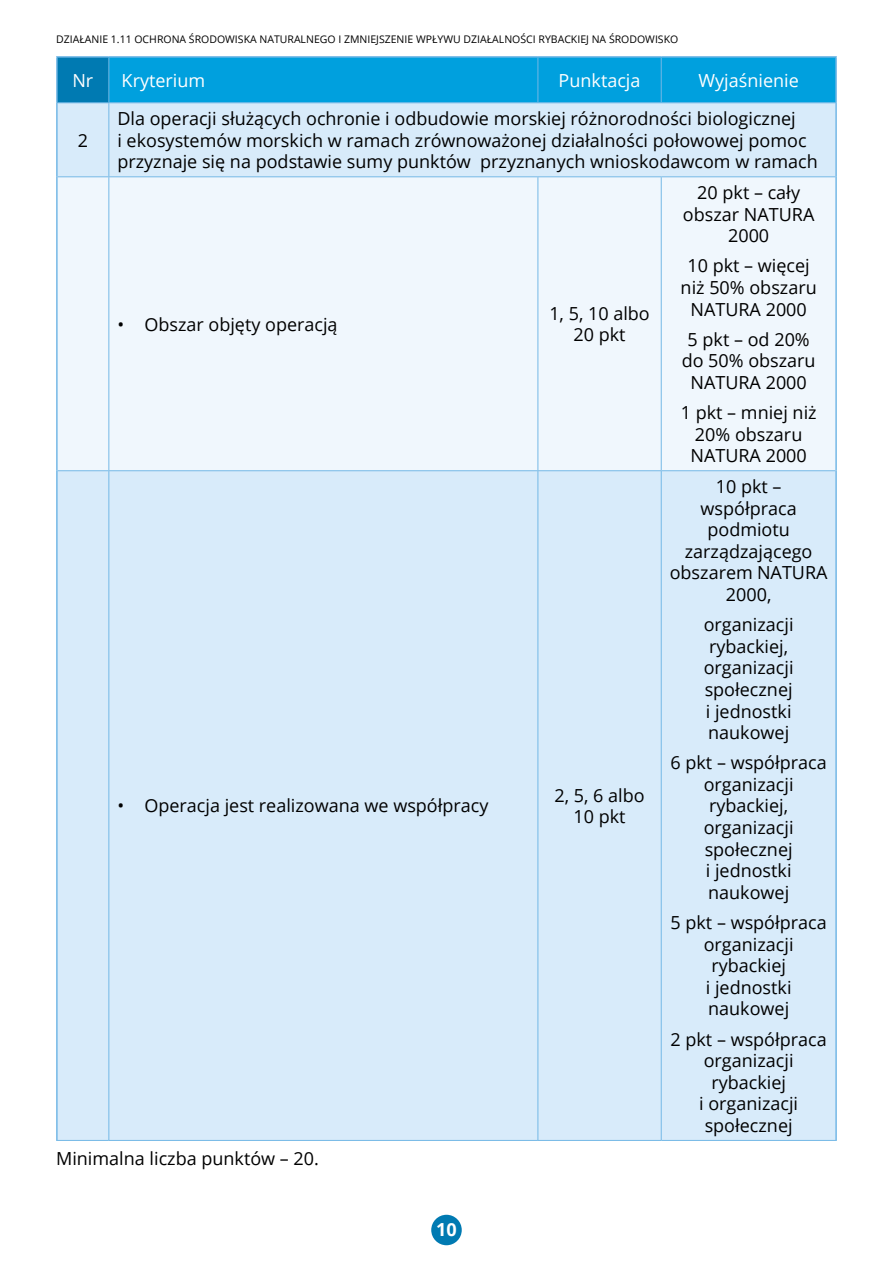
<style>
.page{position:relative;width:893px;height:1263px;background:#fff}
.page>*{position:absolute;margin:0;border:0;box-sizing:border-box;transform-origin:0 0}
.t1{font:18px/21.6px "Open Sans";color:#000;text-align:center}
.t2{font:18px "Open Sans";color:#fff}
.t3{font:700 18px "Open Sans";color:#fff}
.t4{font:10.5px "Open Sans";color:#000}
</style>
<div class="page">
<div style="left:431px;top:1215px;width:31px;height:30px;background:#007ab2;border-radius:50%"></div>
<div style="left:57px;top:57px;width:52px;height:46px;background:#007ab2"></div>
<div style="left:109px;top:58px;width:726px;height:44px;background:#00a0de"></div>
<div style="left:58px;top:103px;width:777px;height:1037px;background:#d8ebfa"></div>
<div style="left:58px;top:177px;width:777px;height:293px;background:#f0f7fd"></div>
<hr style="left:56px;top:56px;width:53px;height:2px;background:#74b8e6">
<hr style="left:56px;top:58px;width:2px;height:45px;background:#74b8e6">
<hr style="left:109px;top:56px;width:429px;height:2px;background:#74b8e6">
<hr style="left:538px;top:56px;width:123px;height:2px;background:#74b8e6">
<hr style="left:661px;top:56px;width:176px;height:2px;background:#74b8e6">
<hr style="left:835px;top:58px;width:2px;height:45px;background:#74b8e6">
<hr style="left:56px;top:103px;width:2px;height:74px;background:#74b8e6">
<hr style="left:835px;top:103px;width:2px;height:74px;background:#74b8e6">
<hr style="left:56px;top:177px;width:2px;height:294px;background:#74b8e6">
<hr style="left:835px;top:177px;width:2px;height:294px;background:#74b8e6">
<hr style="left:56px;top:471px;width:2px;height:669px;background:#74b8e6">
<hr style="left:835px;top:471px;width:2px;height:669px;background:#74b8e6">
<hr style="left:108px;top:58px;width:1px;height:44px;background:#74b8e6">
<hr style="left:537px;top:58px;width:1px;height:44px;background:#74b8e6">
<hr style="left:661px;top:58px;width:1px;height:44px;background:#74b8e6">
<hr style="left:58px;top:102px;width:51px;height:1px;background:#74b8e6">
<hr style="left:109px;top:102px;width:429px;height:1px;background:#74b8e6">
<hr style="left:108px;top:103px;width:1px;height:73px;background:#74b8e6">
<hr style="left:538px;top:102px;width:123px;height:1px;background:#74b8e6">
<hr style="left:661px;top:102px;width:174px;height:1px;background:#74b8e6">
<hr style="left:58px;top:176px;width:51px;height:1px;background:#74b8e6">
<hr style="left:109px;top:176px;width:429px;height:1px;background:#74b8e6">
<hr style="left:108px;top:177px;width:1px;height:293px;background:#74b8e6">
<hr style="left:538px;top:176px;width:123px;height:1px;background:#74b8e6">
<hr style="left:537px;top:177px;width:1px;height:293px;background:#74b8e6">
<hr style="left:661px;top:176px;width:174px;height:1px;background:#74b8e6">
<hr style="left:661px;top:177px;width:1px;height:293px;background:#74b8e6">
<hr style="left:58px;top:470px;width:51px;height:1px;background:#74b8e6">
<hr style="left:109px;top:470px;width:429px;height:1px;background:#74b8e6">
<hr style="left:108px;top:471px;width:1px;height:669px;background:#74b8e6">
<hr style="left:538px;top:470px;width:123px;height:1px;background:#74b8e6">
<hr style="left:537px;top:471px;width:1px;height:669px;background:#74b8e6">
<hr style="left:661px;top:470px;width:174px;height:1px;background:#74b8e6">
<hr style="left:661px;top:471px;width:1px;height:669px;background:#74b8e6">
<hr style="left:56px;top:1140px;width:53px;height:1px;background:#74b8e6">
<hr style="left:109px;top:1140px;width:429px;height:1px;background:#74b8e6">
<hr style="left:538px;top:1140px;width:123px;height:1px;background:#74b8e6">
<hr style="left:661px;top:1140px;width:176px;height:1px;background:#74b8e6">
<p class="t4" style="left:56px;top:32px;width:169px">Działanie 1.11 Ochrona środowi</p>
<p class="t4" style="left:238px;top:32px;width:84px">ska naturalnego</p>
<p class="t4" style="left:338px;top:32px;width:207px">i zm niejszenie wpływu działalności rybackiej</p>
<p class="t4" style="left:592px;top:32px;width:53px">na środowi</p>
<p class="t4" style="left:658px;top:32px;width:14px">sko</p>
<p class="t2" style="left:72px;top:68px;width:22px">Nr</p>
<p class="t2" style="left:122px;top:68px;width:85px">Kryterium</p>
<p class="t2" style="left:559px;top:68px;width:83px">Punktacja</p>
<p class="t2" style="left:698px;top:68px;width:102px">Wyjaśnienie</p>
<p class="t1" style="left:78px;top:129px;width:12px">2</p>
<p class="t1" style="left:117px;top:107px;width:702px;text-align:left">Dla operacji służących ochronie i odbudowie morskiej różnorodności biologicznej<br>i ekosystemów morskich w ramach zrównoważonej działalności połowowej pomoc przyznaje się na podstawie sumy punktów przyznanych wnioskodawcom w ramach</p>
<p class="t1" style="left:117px;top:313px;width:222px">• Obszar objęty operacją</p>
<p class="t1" style="left:549px;top:302px;width:102px">1, 5, 10 albo<br>20 pkt</p>
<p class="t1" style="left:117px;top:795px;width:373px">• Operacja jest realizowana we współpracy</p>
<p class="t1" style="left:554px;top:784px;width:92px">2, 5, 6 albo<br>10 pkt</p>
<p class="t1" style="left:683px;top:181px;width:133px">20 pkt – cały obszar NATU RA<br>2000</p>
<p class="t1" style="left:681px;top:255px;width:138px">10 pkt – więcej niż 50% obszaru<br>NATU RA 2000</p>
<p class="t1" style="left:682px;top:328px;width:135px">5 pkt – od 20% do 50% obszaru<br>NATU RA 2000</p>
<p class="t1" style="left:681px;top:401px;width:137px">1 pkt – mniej niż<br>20% obszaru<br>NATU RA 2000</p>
<p class="t1" style="left:670px;top:475px;width:159px">10 pkt – współpraca podmiotu zarządzającego obszarem NATU RA<br>2000,</p>
<p class="t1" style="left:704px;top:613px;width:91px;text-align:left">organizacji rybackiej, organizacji społecznej i jednostki naukowej</p>
<p class="t1" style="left:670px;top:751px;width:158px">6 pkt – współpraca organizacji rybackiej, organizacji społecznej<br>i jednostki naukowej</p>
<p class="t1" style="left:670px;top:911px;width:158px">5 pkt – współpraca organizacji rybackiej<br>i jednostki naukowej</p>
<p class="t1" style="left:670px;top:1028px;width:158px">2 pkt – współpraca organizacji rybackiej<br>i organizacji społecznej</p>
<p class="t1" style="left:56px;top:1147px;width:264px">Minimalna liczba punktów – 20.</p>
<p class="t3" style="left:436px;top:1216px;width:22px">10</p>
</div>
